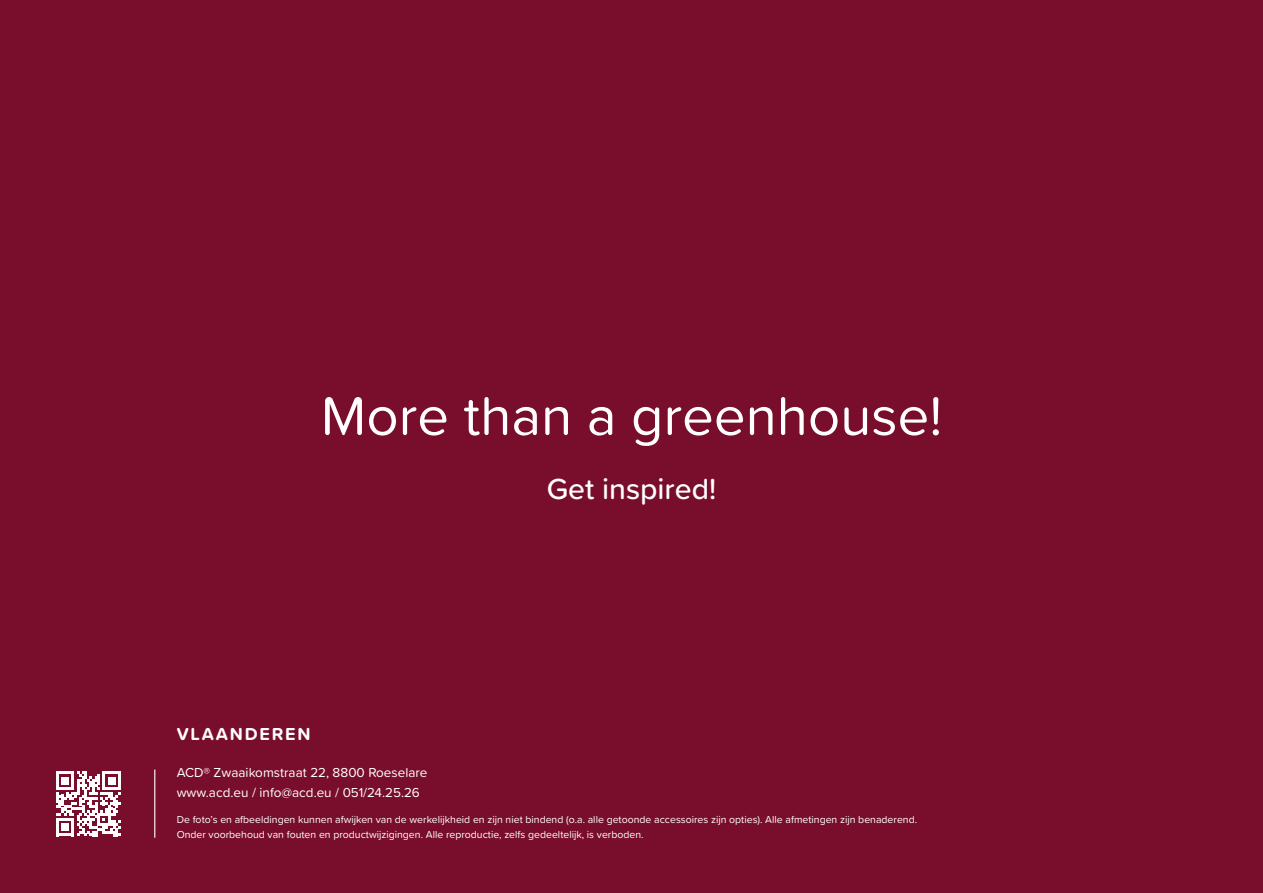
<style>
.page{position:relative;width:1263px;height:893px;background:#790d2c}
.page>*{position:absolute;margin:0;border:0;box-sizing:border-box;transform-origin:0 0}
.t1{font:56.4px "Proxima Soft";color:#fff}
.t2{font:500 30.15px "Proxima Soft";color:#fff}
.t3{font:700 18px "Proxima Soft";letter-spacing:.1em;color:#fff}
.t4{font:13.5px/19.5px "Proxima Soft";color:#fff}
.t5{font:10.5px/15px "Proxima Soft";color:#fff}
</style>
<div class="page">
<svg style="left:56px;top:771px;width:65px;height:65px"></svg>
<hr style="left:154px;top:769px;width:1px;height:69px;background:#fff">
<h1 class="t1" style="left:321px;top:374px;width:623px">More than a greenhouse!</h1>
<h2 class="t2" style="left:547px;top:466px;width:171px">Get inspired!</h2>
<h3 class="t3" style="left:177px;top:720px;width:135px">VLAANDEREN</h3>
<p class="t4" style="left:177px;top:762px;width:252px">ACD® Zwaaikomstraat 22, 8800 Roeselare www.acd.eu / info@acd.eu / 051/24.25.26</p>
<p class="t5" style="left:177px;top:811px;width:742px">De foto’s en afbeeldingen kunnen afwijken van de werkelijkheid en zijn niet bindend (o.a. alle getoonde accessoires zijn opties). Alle afmetingen zijn benaderend.<br>Onder voorbehoud van fouten en productwijzigingen. Alle reproductie, zelfs gedeeltelijk, is verboden.</p>
</div>
